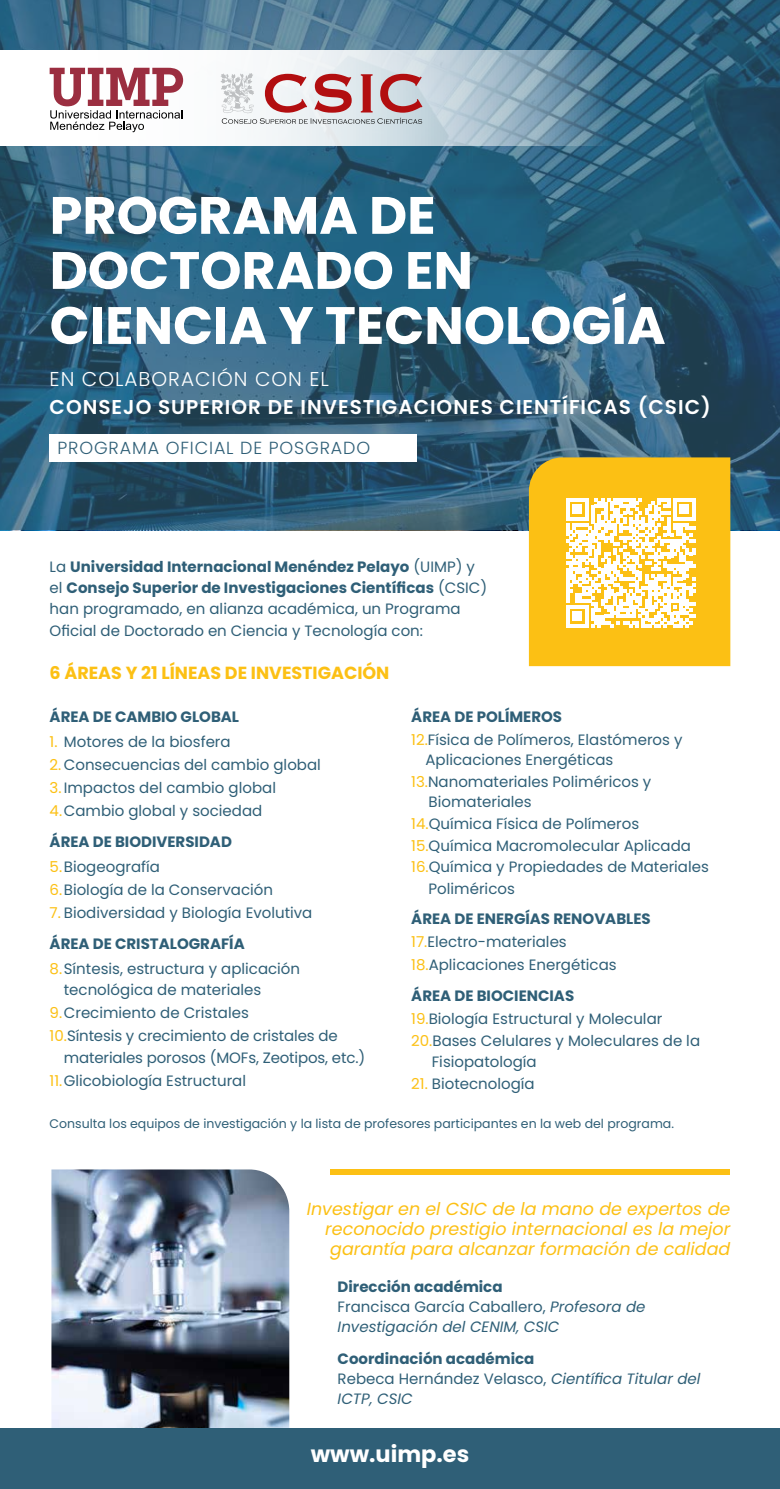
<style>
.page{position:relative;width:780px;height:1489px;background:#fff}
.page>*{position:absolute;margin:0;border:0;box-sizing:border-box;transform-origin:0 0}
.t1{font:700 52.5px/55px "Poppins";color:#fff}
.t2{font:700 22.5px "Poppins";color:#fff}
.t3{font:600 20px "Poppins";letter-spacing:.05em;color:#fff}
.t4{font:300 20px "Poppins";letter-spacing:.05em;color:#fff}
.t5{font:italic 17.5px/20px "Poppins";color:#fcc014;text-align:justify}
.t6{font:700 17.5px "Poppins";color:#fcc014}
.t7{font:300 17.5px "Poppins";letter-spacing:.05em;color:#2f5f77}
.t8{font:15px/21.2px "Poppins";color:#2f5f77}
.t9{font:italic 15px/20px "Poppins";color:#2f5f77}
.t10{font:700 15px/24.8px "Poppins";color:#2f5f77}
.t11{font:12.5px "Poppins";color:#2f5f77}
.s1{font-weight:700}
.s2{color:#fcc014}
.s3{color:#fff}
.s4{font-weight:400;color:#fcc014}
.s5{font-weight:400}
.s6{font-weight:700;font-style:normal}
.s7{font-style:normal}
</style>
<div class="page">
<svg style="left:0;top:0;width:780px;height:530px;background:#2e5e79"></svg>
<img style="left:51px;top:1169px;width:238px;height:259px">
<div style="left:0;top:1428px;width:780px;height:60px;background:#2f5f77"></div>
<svg style="left:529px;top:457px;width:201px;height:209px"></svg>
<div style="left:50px;top:434px;width:367px;height:27px;background:#fff"></div>
<div style="left:330px;top:1169px;width:400px;height:5px;background:#fcc014"></div>
<svg style="left:0;top:50px;width:772px;height:95px"></svg>
<svg style="left:50px;top:68px;width:133px;height:64px"></svg>
<svg style="left:220px;top:73px;width:202px;height:51px"></svg>
<h1 class="t1" style="left:50px;top:188px;width:617px">PROGRAMA DE<br>DOCTORADO EN<br>CIENCIA Y TECNOLOGÍA</h1>
<h3 class="t4" style="left:50px;top:368px;width:281px">EN COLABORACIÓN CON EL</h3>
<h3 class="t3" style="left:50px;top:395px;width:662px">CONSEJO SUPERIOR DE INVESTIGACIONES CIENTÍFICAS (CSIC)</h3>
<p class="t7" style="left:57px;top:438px;width:314px">PROGRAMA OFICIAL DE POSGRADO</p>
<p class="t8" style="left:50px;top:556px;width:439px">La <span class="s1">Universidad Internacional Menéndez Pelayo</span> (UIMP) y el <span class="s1">Consejo Superior de Investigaciones Científicas</span> (CSIC) han programado, en alianza académica, un Programa Oficial de Doctorado en Ciencia y Tecnología con:</p>
<p class="t6" style="left:50px;top:663px;width:341px">6 ÁREAS Y 21 LÍNEAS DE INVESTIGACIÓN</p>
<p class="t8" style="left:411px;top:704px;width:273px;line-height:23.5px"><span class="s1">ÁREA DE POLÍMEROS<br></span><span class="s2">12.</span>Física de Polímeros, Elastómeros y</p>
<p class="t8" style="left:411px;top:749px;width:241px;text-indent:14px">Aplicaciones Energéticas<br><span class="s2">13.</span>Nanomateriales Poliméricos y</p>
<p class="t8" style="left:425px;top:791px;width:108px"><span class="s3">.</span>Biomateriales</p>
<p class="t8" style="left:411px;top:813px;width:229px"><span class="s2">14.</span>Química Física de Polímeros</p>
<p class="t8" style="left:411px;top:834px;width:281px"><span class="s2">15.</span>Química Macromolecular Aplicada</p>
<p class="t8" style="left:411px;top:856px;width:299px"><span class="s2">16.</span>Química y Propiedades de Materiales</p>
<p class="t8" style="left:425px;top:877px;width:91px"><span class="s3">.</span>Poliméricos</p>
<p class="t8" style="left:411px;top:906px;width:241px;line-height:23.2px"><span class="s1">ÁREA DE ENERGÍAS RENOVABLES<br></span><span class="s2">17.</span>Electro-materiales<br><span class="s2">18.</span>Aplicaciones Energéticas</p>
<p class="t8" style="left:411px;top:983px;width:253px;line-height:23.5px"><span class="s1">ÁREA DE BIOCIENCIAS<br></span><span class="s2">19.</span>Biología Estructural y Molecular</p>
<p class="t8" style="left:425px;top:1029px;width:276px;text-indent:-14px"><span class="s2">20.</span>Bases Celulares y Moleculares de la <span class="s3">..</span>Fisiopatología</p>
<p class="t8" style="left:411px;top:1073px;width:125px"><span class="s2">21.</span> Biotecnología</p>
<p class="t11" style="left:50px;top:1115px;width:625px">Consulta los equipos de investigación y la lista de profesores participantes en la web del programa.</p>
<p class="t10" style="left:50px;top:704px;width:191px">ÁREA DE CAMBIO GLOBAL</p>
<p class="t8" style="left:50px;top:730px;width:182px"><span class="s2">1.</span> Motores de la biosfera</p>
<p class="t8" style="left:50px;top:753px;width:273px"><span class="s2">2.</span> Consecuencias del cambio global</p>
<p class="t8" style="left:50px;top:776px;width:228px;line-height:23px"><span class="s2">3.</span> Impactos del cambio global<br><span class="s2">4.</span>Cambio global y sociedad</p>
<p class="t10" style="left:50px;top:829px;width:184px">ÁREA DE BIODIVERSIDAD<br><span class="s4">5.</span><span class="s5">Biogeografía</span></p>
<p class="t8" style="left:50px;top:879px;width:225px"><span class="s2">6.</span>Biología de la Conservación</p>
<p class="t8" style="left:50px;top:897px;width:264px;line-height:31.2px"><span class="s2">7.</span> Biodiversidad y Biología Evolutiva<br><span class="s1">ÁREA DE CRISTALOGRAFÍA</span></p>
<p class="t8" style="left:64px;top:958px;width:238px;text-indent:-14px"><span class="s2">8.</span>Síntesis, estructura y aplicación tecnológica de materiales</p>
<p class="t8" style="left:50px;top:1001px;width:289px;line-height:23px"><span class="s2">9.</span>Crecimiento de Cristales<br><span class="s2">10.</span>Síntesis y crecimiento de cristales de</p>
<p class="t8" style="left:50px;top:1045px;width:317px;line-height:23px;text-indent:14px">materiales porosos (MOFs, Zeotipos, etc.)<br><span class="s2">11.</span>Glicobiología Estructural</p>
<p class="t5" style="left:325px;top:1199px;width:406px;text-indent:-19px">Investigar en el CSIC de la mano de expertos de reconocido prestigio internacional es la mejor garantía para alcanzar formación de calidad</p>
<p class="t9" style="left:337px;top:1276px;width:309px"><span class="s6">Dirección académica<br></span><span class="s7">Francisca García Caballero,</span> Profesora de<br>Investigación del CENIM, CSIC</p>
<p class="t9" style="left:337px;top:1348px;width:364px"><span class="s6">Coordinación académica<br></span><span class="s7">Rebeca Hernández Velasco,</span> Científica Titular del<br>ICTP, CSIC</p>
<h2 class="t2" style="left:311px;top:1440px;width:160px">www.uimp.es</h2>
</div>
